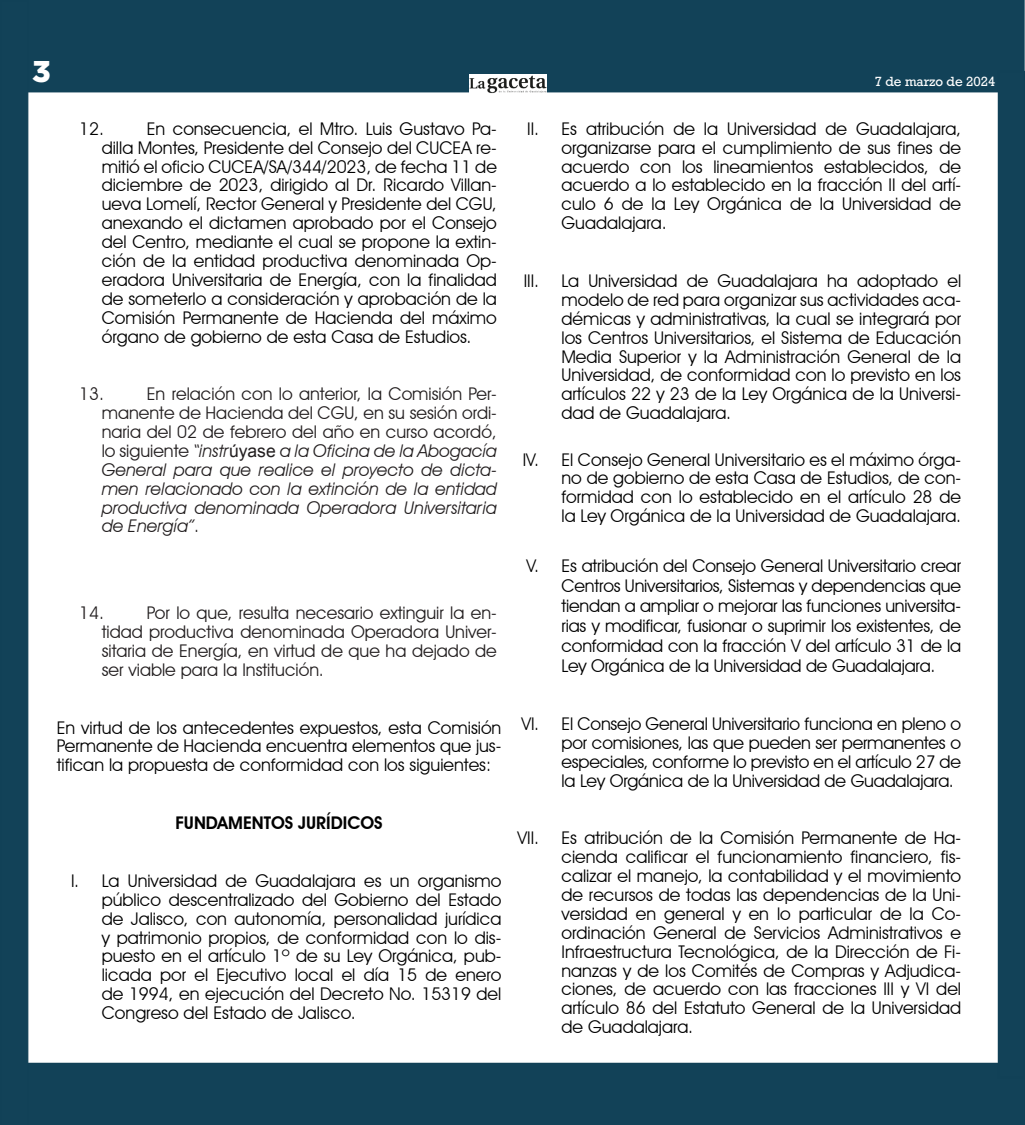
<style>
.page{position:relative;width:1025px;height:1125px;background:#fff}
.page>*{position:absolute;margin:0;border:0;box-sizing:border-box;transform-origin:0 0}
.t1{font:900 30px "Gotham";color:#fff}
.t2{font:17.5px/18.9px "Avant Garde IT Cby BT";color:#000;text-align:justify}
.t3{font:italic 17.5px/18.9px "Avant Garde IT Cby BT";color:#231f20;text-align:justify}
.t4{font:17.5px/18.9px "Avant Garde IT Cby BT";color:#231f20;text-align:justify}
.t5{font:600 17.5px "Avant Garde IT Cby BT";color:#000}
.t6{font:12.5px "Rockwell";color:#fff}
.s1{font-style:normal}
.s2{font-family:"Arial";font-style:normal}
</style>
<div class="page">
<div style="left:28px;top:0;width:996px;height:92px;background:#124258"></div>
<div style="left:28px;top:1063px;width:996px;height:62px;background:#124258"></div>
<img style="left:469px;top:74px;width:77px;height:20px">
<div style="left:997px;top:71px;width:27px;height:1007px;background:#124258;border:1px solid #114157"></div>
<div style="left:0;top:0;width:28px;height:1125px;background:#124258"></div>
<h1 class="t1" style="left:32px;top:54px;width:20px">3</h1>
<p class="t2" style="left:79px;top:119px;width:26px">12.</p>
<p class="t2" style="left:102px;top:119px;width:396px;text-indent:45px">En consecuencia, el Mtro. Luis Gustavo Pa&shy;dilla Montes, Presidente del Consejo del CUCEA re&shy;mitió el oficio CUCEA/SA/344/2023, de fecha 11 de diciembre de 2023, dirigido al Dr. Ricardo Villan&shy;ueva Lomelí, Rector General y Presidente del CGU, anexando el dictamen aprobado por el Consejo del Centro, mediante el cual se propone la extin&shy;ción de la entidad productiva denominada Op&shy;eradora Universitaria de Energía, con la finalidad de someterlo a consideración y aprobación de la Comisión Permanente de Hacienda del máximo órgano de gobierno de esta Casa de Estudios.</p>
<p class="t4" style="left:79px;top:384px;width:26px">13.</p>
<p class="t3" style="left:102px;top:384px;width:396px;text-indent:45px"><span class="s1">En relación con lo anterior, la Comisión Per&shy;manente de Hacienda del CGU, en su sesión ordi&shy;naria del 02 de febrero del año en curso acordó, lo siguiente</span> “instr<span class="s2">úyase</span> a la Oficina de la Abogacía General para que realice el proyecto de dicta&shy;men relacionado con la extinción de la entidad productiva denominada Operadora Universitaria de Energía”<span class="s1">.</span></p>
<p class="t4" style="left:79px;top:603px;width:26px">14.</p>
<p class="t4" style="left:102px;top:603px;width:396px;text-indent:45px">Por lo que, resulta necesario extinguir la en&shy;tidad productiva denominada Operadora Univer&shy;sitaria de Energía, en virtud de que ha dejado de ser viable para la Institución.</p>
<p class="t2" style="left:57px;top:718px;width:446px">En virtud de los antecedentes expuestos, esta Comisión Permanente de Hacienda encuentra elementos que jus&shy;tifican la propuesta de conformidad con los siguientes:</p>
<p class="t5" style="left:175px;top:812px;width:209px">FUNDAMENTOS JURÍDICOS</p>
<p class="t2" style="left:102px;top:871px;width:401px;text-indent:-31px">I. La Universidad de Guadalajara es un organismo público descentralizado del Gobierno del Estado de Jalisco, con autonomía, personalidad jurídica y patrimonio propios, de conformidad con lo dis&shy;puesto en el artículo 1º de su Ley Orgánica, pub&shy;licada por el Ejecutivo local el día 15 de enero de 1994, en ejecución del Decreto No. 15319 del Congreso del Estado de Jalisco.</p>
<p class="t6" style="left:874px;top:73px;width:122px">7 de marzo de 2024</p>
<p class="t2" style="left:561px;top:119px;width:401px;text-indent:-34px">II. Es atribución de la Universidad de Guadalajara, organizarse para el cumplimiento de sus fines de acuerdo con los lineamientos establecidos, de acuerdo a lo establecido en la fracción II del artí&shy;culo 6 de la Ley Orgánica de la Universidad de Guadalajara.</p>
<p class="t2" style="left:523px;top:271px;width:17px">III.</p>
<p class="t2" style="left:561px;top:271px;width:401px">La Universidad de Guadalajara ha adoptado el modelo de red para organizar sus actividades aca&shy;démicas y administrativas, la cual se integrará por los Centros Universitarios, el Sistema de Educación Media Superior y la Administración General de la Universidad, de conformidad con lo previsto en los artículos 22 y 23 de la Ley Orgánica de la Universi&shy;dad de Guadalajara.</p>
<p class="t2" style="left:561px;top:450px;width:401px;text-indent:-39px">IV. El Consejo General Universitario es el máximo órga&shy;no de gobierno de esta Casa de Estudios, de con&shy;formidad con lo establecido en el artículo 28 de la Ley Orgánica de la Universidad de Guadalajara.</p>
<p class="t2" style="left:561px;top:556px;width:401px;line-height:20px;text-indent:-35px">V. Es atribución del Consejo General Universitario crear Centros Universitarios, Sistemas y dependencias que tiendan a ampliar o mejorar las funciones universita&shy;rias y modificar, fusionar o suprimir los existentes, de conformidad con la fracción V del artículo 31 de la Ley Orgánica de la Universidad de Guadalajara.</p>
<p class="t2" style="left:561px;top:714px;width:401px;text-indent:-40px">VI. El Consejo General Universitario funciona en pleno o por comisiones, las que pueden ser permanentes o especiales, conforme lo previsto en el artículo 27 de la Ley Orgánica de la Universidad de Guadalajara.</p>
<p class="t2" style="left:517px;top:829px;width:23px">VII.</p>
<p class="t2" style="left:561px;top:829px;width:401px">Es atribución de la Comisión Permanente de Ha&shy;cienda calificar el funcionamiento financiero, fis&shy;calizar el manejo, la contabilidad y el movimiento de recursos de todas las dependencias de la Uni&shy;versidad en general y en lo particular de la Co&shy;ordinación General de Servicios Administrativos e Infraestructura Tecnológica, de la Dirección de Fi&shy;nanzas y de los Comités de Compras y Adjudica&shy;ciones, de acuerdo con las fracciones III y VI del artículo 86 del Estatuto General de la Universidad de Guadalajara.</p>
</div>
